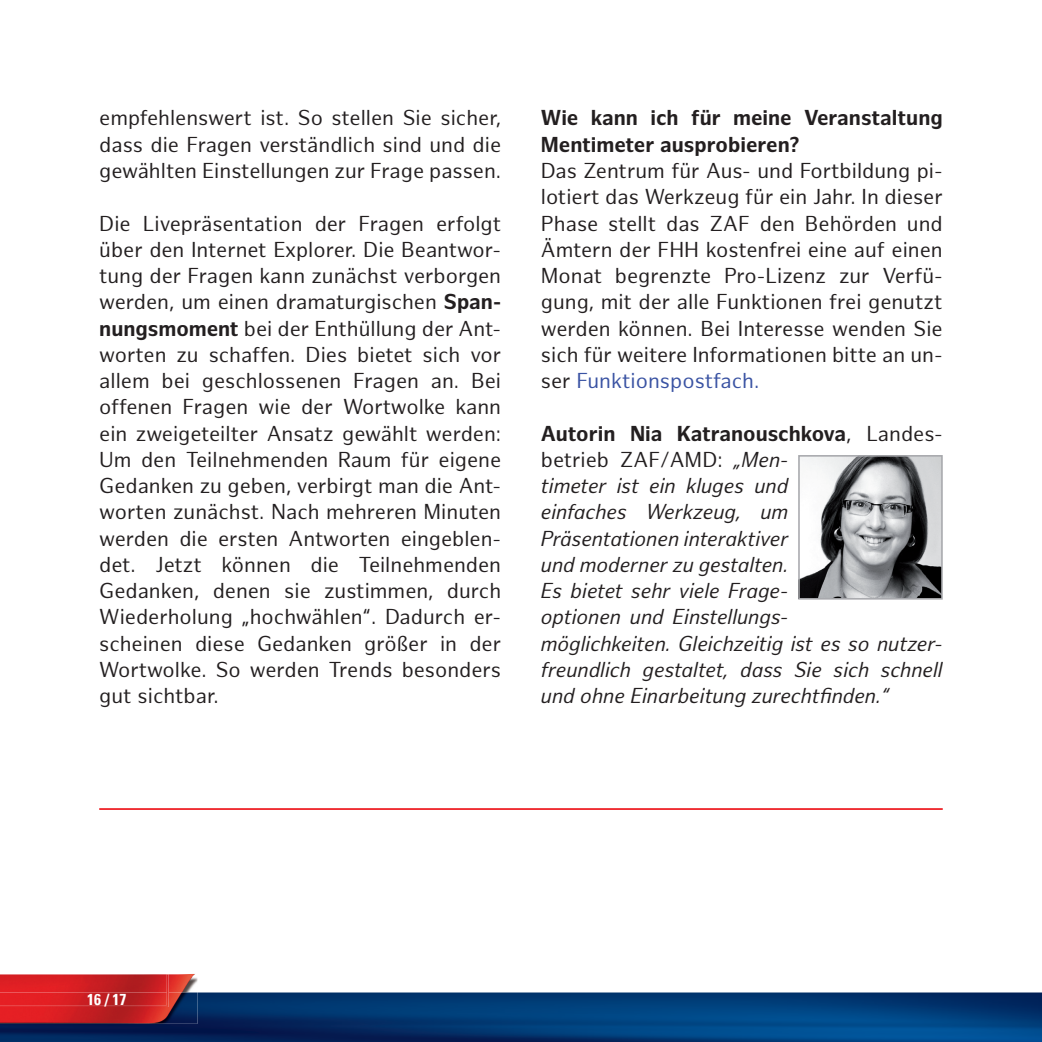
<style>
.page{position:relative;width:1042px;height:1042px;background:#fff}
.page>*{position:absolute;margin:0;border:0;box-sizing:border-box;transform-origin:0 0}
.t1{font:21px/26.2px "Hamburg Sans";color:#231f20;text-align:justify}
.t2{font:italic 21px/26.2px "Hamburg Sans";color:#231f20}
.t3{font:700 21px/26.2px "Hamburg Sans";color:#231f20}
.t4{font:700 condensed 15.75px "Univers LT";color:#fff}
.s1{font-weight:700}
.s2{color:#3a53a3}
.s3{font-weight:700;font-style:normal}
.s4{font-style:normal}
</style>
<div class="page">
<img style="left:0;top:992px;width:1042px;height:50px">
<img style="left:0;top:974px;width:197px;height:50px">
<img style="left:0;top:974px;width:169px;height:33px">
<img style="left:801px;top:458px;width:139px;height:138px">
<div style="left:798px;top:455px;width:145px;height:144px;border:2px solid #a8a9ad"></div>
<hr style="left:99px;top:808px;width:844px;height:2px;background:#ee1d23">
<p class="t1" style="left:99px;top:106px;width:403px">empfehlenswert ist. So stellen Sie sicher, dass die Fragen verständlich sind und die gewählten Einstellungen zur Frage passen.</p>
<p class="t1" style="left:99px;top:211px;width:403px">Die Livepräsentation der Fragen erfolgt über den Internet Explorer. Die Beantwor&shy;tung der Fragen kann zunächst verborgen werden, um einen dramaturgischen <span class="s1">Span&shy;nungsmoment</span> bei der Enthüllung der Ant&shy;worten zu schaffen. Dies bietet sich vor allem bei geschlossenen Fragen an. Bei offenen Fragen wie der Wortwolke kann ein zweigeteilter Ansatz gewählt werden:<br>Um den Teilnehmenden Raum für eigene Gedanken zu geben, verbirgt man die Ant&shy;worten zunächst. Nach mehreren Minuten werden die ersten Antworten eingeblen&shy;det. Jetzt können die Teilnehmenden Gedanken, denen sie zustimmen, durch Wiederholung „hochwählen“. Dadurch er&shy;scheinen diese Gedanken größer in der Wortwolke. So werden Trends besonders gut sichtbar.</p>
<p class="t3" style="left:541px;top:106px;width:403px">Wie kann ich für meine Veranstaltung<br>Mentimeter ausprobieren?</p>
<p class="t1" style="left:541px;top:158px;width:403px">Das Zentrum für Aus- und Fortbildung pi&shy;lotiert das Werkzeug für ein Jahr. In dieser Phase stellt das ZAF den Behörden und Ämtern der FHH kostenfrei eine auf einen Monat begrenzte Pro-Lizenz zur Verfü&shy;gung, mit der alle Funktionen frei genutzt werden können. Bei Interesse wenden Sie sich für weitere Informationen bitte an un&shy;ser <span class="s2">Funktionspostfach.</span></p>
<p class="t2" style="left:541px;top:421px;width:403px"><span class="s3">Autorin Nia Katranouschkova</span><span class="s4">, Landes&shy;betrieb ZAF/AMD:</span> „Men-<br>timeter ist ein kluges und<br>einfaches Werkzeug, um<br>Präsentationen interaktiver<br>und moderner zu gestalten.<br>Es bietet sehr viele Frage-<br>optionen und Einstellungs-<br>möglichkeiten. Gleichzeitig ist es so nutzer&shy;freundlich gestaltet, dass Sie sich schnell und ohne Einarbeitung zurechtfinden.“</p>
<p class="t4" style="left:87px;top:990px;width:41px">16 / 17</p>
</div>
